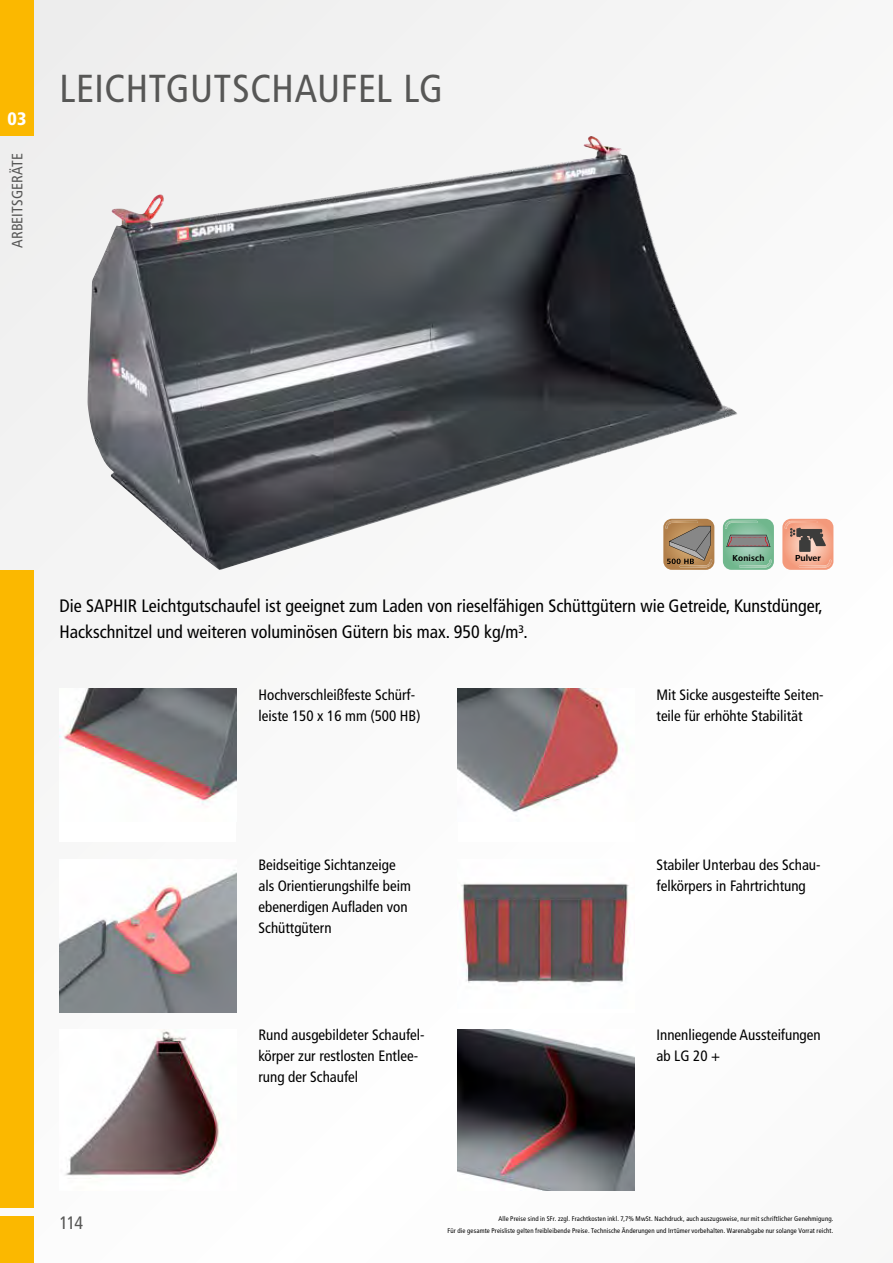
<style>
.page{position:relative;width:893px;height:1263px;background:#fafafa}
.page>*{position:absolute;margin:0;border:0;box-sizing:border-box;transform-origin:0 0}
.t1{font:condensed 39px "Frutiger LTCE";letter-spacing:.01em;color:#575756}
.t2{font:condensed 18px/25.5px "Frutiger LTCE";color:#000}
.t3{font:condensed 18px "Frutiger LTCE";color:#575756}
.t4{font:900 condensed 18px "Frutiger LTCE";color:#fff}
.t5{font:condensed 15px/21px "Frutiger LTCE";color:#000}
.t6{font:condensed 15px "Frutiger LTCE";letter-spacing:.005em;color:#575756}
.t7{font:700 9px "Frutiger Next LTCE";letter-spacing:.02em;color:#000;scale:.95 1}
.t8{font:700 9px "Frutiger Next LTCE";color:#000}
.t9{font:condensed 6.75px/12px "Frutiger LTCE";letter-spacing:.02em;color:#000;text-align:right}
</style>
<div class="page">
<div style="left:0;top:570px;width:34px;height:638px;background:#fbb800"></div>
<div style="left:0;top:1216px;width:34px;height:47px;background:#fbb800"></div>
<div style="left:0;top:0;width:34px;height:136px;background:#fbb800"></div>
<img style="left:87px;top:136px;width:651px;height:434px">
<div style="left:60px;top:689px;width:176px;height:153px;background:#fff"></div>
<img style="left:60px;top:689px;width:176px;height:116px">
<div style="left:458px;top:689px;width:176px;height:153px;background:#fff"></div>
<img style="left:458px;top:689px;width:165px;height:123px">
<img style="left:60px;top:873px;width:176px;height:139px">
<img style="left:461px;top:884px;width:168px;height:99px">
<img style="left:66px;top:1031px;width:155px;height:147px">
<img style="left:458px;top:1029px;width:176px;height:162px">
<svg style="left:663px;top:519px;width:51px;height:51px"></svg>
<svg style="left:782px;top:519px;width:51px;height:51px"></svg>
<svg style="left:723px;top:519px;width:51px;height:51px"></svg>
<p class="t4" style="left:8px;top:108px;width:20px">03</p>
<p class="t6" style="left:9px;top:248px;width:97px;rotate:-90deg">ARBEITSGERÄTE</p>
<h1 class="t1" style="left:60px;top:66px;width:385px">LEICHTGUTSCHAUFEL LG</h1>
<p class="t7" style="left:732px;top:553px;width:35px">Konisch</p>
<p class="t8" style="left:795px;top:553px;width:27px">Pulver</p>
<p class="t2" style="left:60px;top:593px;width:765px">Die SAPHIR Leichtgutschaufel ist geeignet zum Laden von rieselfähigen Schüttgütern wie Getreide, Kunstdünger,<br>Hackschnitzel und weiteren voluminösen Gütern bis max. 950 kg/m³.</p>
<p class="t5" style="left:259px;top:684px;width:163px">Hochverschleißfeste Schürf&shy;leiste 150 x 16 mm (500 HB)</p>
<p class="t5" style="left:656px;top:684px;width:169px">Mit Sicke ausgesteifte Seiten&shy;teile für erhöhte Stabilität</p>
<p class="t5" style="left:259px;top:855px;width:154px">Beidseitige Sichtanzeige als Orientierungshilfe beim ebenerdigen Aufladen von<br>Schüttgütern</p>
<p class="t5" style="left:656px;top:855px;width:166px">Stabiler Unterbau des Schau&shy;felkörpers in Fahrtrichtung</p>
<p class="t5" style="left:259px;top:1025px;width:168px">Rund ausgebildeter Schaufel&shy;körper zur restlosten Entlee&shy;rung der Schaufel</p>
<p class="t5" style="left:656px;top:1025px;width:166px">Innenliegende Aussteifungen ab LG 20 +</p>
<p class="t3" style="left:60px;top:1212px;width:25px">114</p>
<p class="t9" style="left:448px;top:1213px;width:387px">Alle Preise sind in SFr. zzgl. Frachtkosten inkl. 7,7% MwSt. Nachdruck, auch auszugsweise, nur mit schriftlicher Genehmigung.<br>Für die gesamte Preisliste gelten freibleibende Preise. Technische Änderungen und Irrtümer vorbehalten. Warenabgabe nur solange Vorrat reicht.</p>
</div>
